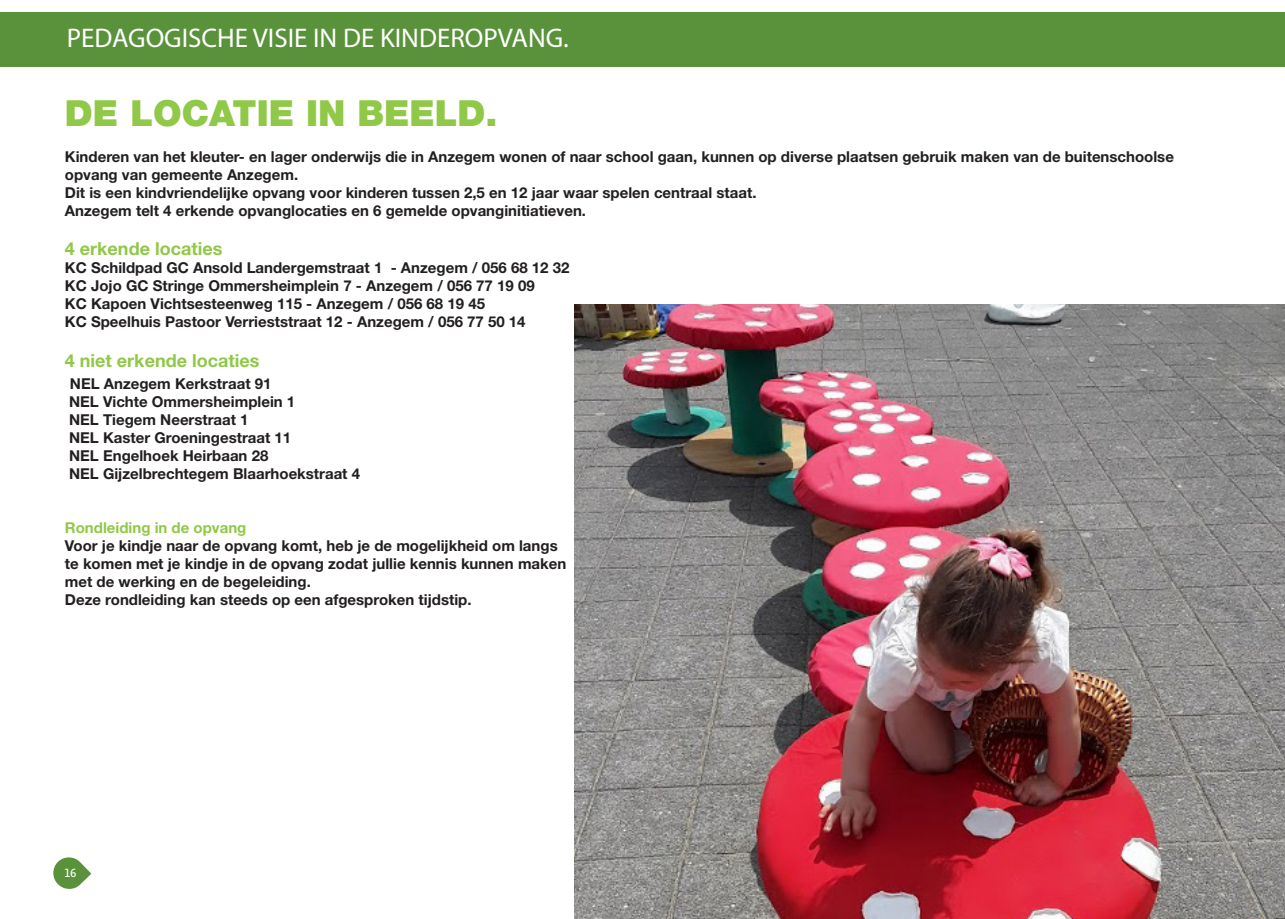
<style>
.page{position:relative;width:1285px;height:919px;background:#fff}
.page>*{position:absolute;margin:0;border:0;box-sizing:border-box;transform-origin:0 0}
.t1{font:900 36px "Helvetica Neue LT Std";color:#90c848}
.t2{font:27px "Myriad Pro";color:#fff}
.t3{font:700 18px "Helvetica Neue LT Std";color:#90c848}
.t4{font:700 15px/18px "Helvetica Neue LT Std";color:#231f20}
.t5{font:700 15px "Helvetica Neue LT Std";color:#90c848}
.t6{font:500 12px "Relato Sans OT";color:#fff}
</style>
<div class="page">
<svg style="left:53px;top:857px;width:38px;height:31px"></svg>
<div style="left:0;top:13px;width:1284px;height:54px;background:#59923a"></div>
<img style="left:574px;top:304px;width:710px;height:614px">
<h2 class="t2" style="left:67px;top:22px;width:503px">PEDAGOGISCHE VISIE IN DE KINDEROPVANG.</h2>
<p class="t1" style="left:65px;top:91px;width:434px">DE LOCATIE IN BEELD.</p>
<p class="t4" style="left:65px;top:147px;width:1110px">Kinderen van het kleuter- en lager onderwijs die in Anzegem wonen of naar school gaan, kunnen op diverse plaatsen gebruik maken van de buitenschoolse opvang van gemeente Anzegem.</p>
<p class="t4" style="left:65px;top:183px;width:693px">Dit is een kindvriendelijke opvang voor kinderen tussen 2,5 en 12 jaar waar spelen centraal staat.</p>
<p class="t4" style="left:65px;top:201px;width:522px">Anzegem telt 4 erkende opvanglocaties en 6 gemelde opvanginitiatieven.</p>
<p class="t3" style="left:65px;top:238px;width:159px">4 erkende locaties</p>
<p class="t4" style="left:65px;top:259px;width:506px">KC Schildpad GC Ansold Landergemstraat 1 - Anzegem / 056 68 12 32</p>
<p class="t4" style="left:65px;top:277px;width:471px">KC Jojo GC Stringe Ommersheimplein 7 - Anzegem / 056 77 19 09</p>
<p class="t4" style="left:65px;top:295px;width:421px">KC Kapoen Vichtsesteenweg 115 - Anzegem / 056 68 19 45</p>
<p class="t4" style="left:65px;top:313px;width:462px">KC Speelhuis Pastoor Verrieststraat 12 - Anzegem / 056 77 50 14</p>
<p class="t3" style="left:65px;top:349px;width:196px">4 niet erkende locaties</p>
<p class="t4" style="left:70px;top:374px;width:203px">NEL Anzegem Kerkstraat 91</p>
<p class="t4" style="left:69px;top:392px;width:228px">NEL Vichte Ommersheimplein 1</p>
<p class="t4" style="left:69px;top:410px;width:181px">NEL Tiegem Neerstraat 1</p>
<p class="t4" style="left:69px;top:428px;width:223px">NEL Kaster Groeningestraat 11</p>
<p class="t4" style="left:69px;top:446px;width:201px">NEL Engelhoek Heirbaan 28</p>
<p class="t4" style="left:69px;top:464px;width:292px">NEL Gijzelbrechtegem Blaarhoekstraat 4</p>
<p class="t5" style="left:65px;top:518px;width:183px">Rondleiding in de opvang</p>
<p class="t4" style="left:65px;top:536px;width:494px">Voor je kindje naar de opvang komt, heb je de mogelijkheid om langs</p>
<p class="t4" style="left:65px;top:554px;width:503px">te komen met je kindje in de opvang zodat jullie kennis kunnen maken</p>
<p class="t4" style="left:65px;top:572px;width:247px">met de werking en de begeleiding.</p>
<p class="t4" style="left:65px;top:590px;width:408px">Deze rondleiding kan steeds op een afgesproken tijdstip.</p>
<p class="t6" style="left:65px;top:865px;width:13px">16</p>
</div>
